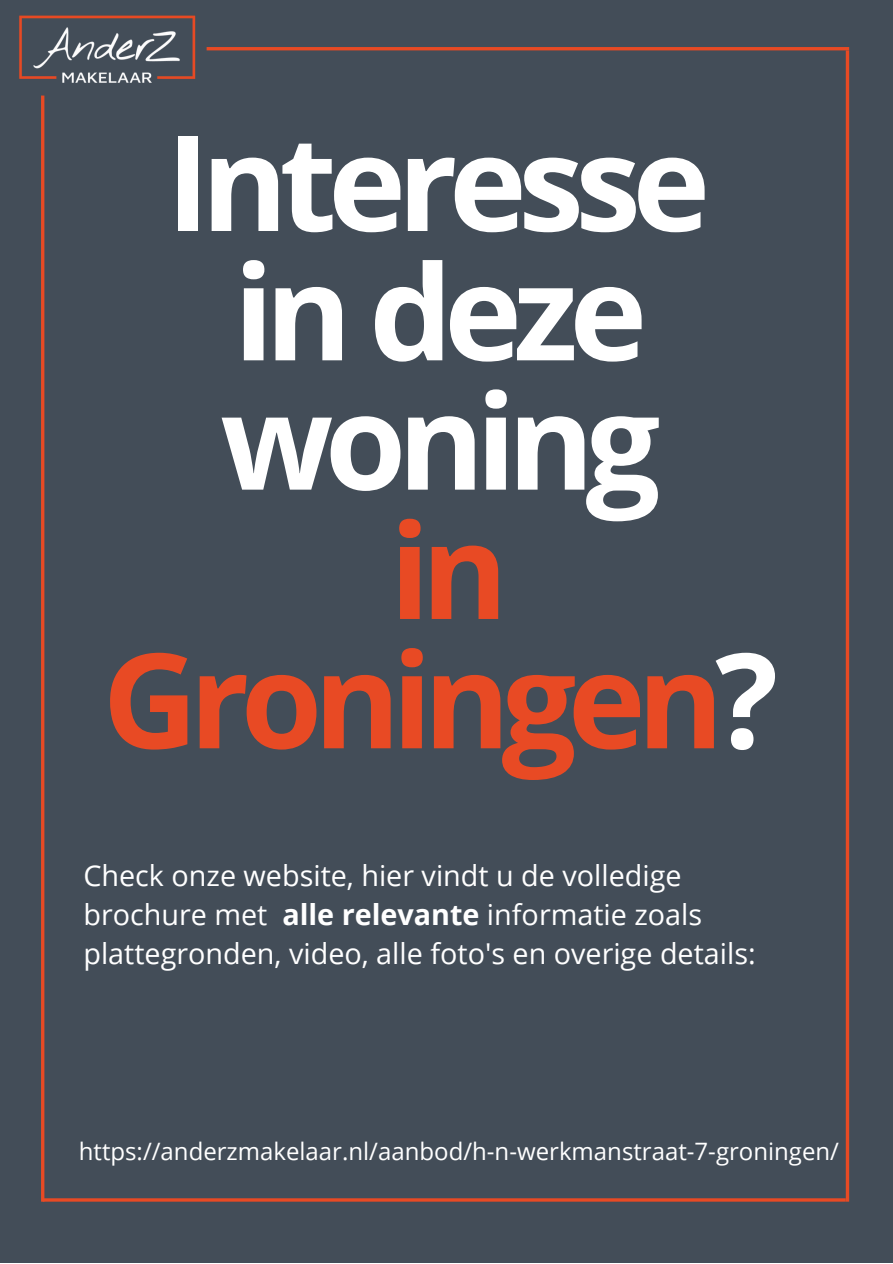
<style>
.page{position:relative;width:893px;height:1264px;background:#fff}
.page>*{position:absolute;margin:0;border:0;box-sizing:border-box;transform-origin:0 0}
.t1{font:700 131.85px/129.3px "Open Sans";letter-spacing:-.065em;color:#fff;text-align:center}
.t2{font:28.65px/39px "Open Sans";color:#fff}
.t3{font:24px "Open Sans";color:#fff}
.s1{color:#e84a24}
.s2{font-weight:700}
</style>
<div class="page">
<div style="left:0;top:0;width:892px;height:1262px;background:#434d58"></div>
<hr style="left:43px;top:1198px;width:802px;height:3px;background:#e84a24">
<hr style="left:206px;top:47px;width:643px;height:3px;background:#e84a24">
<svg style="left:845px;top:50px;width:4px;height:1151px;background:#c74a2e"></svg>
<hr style="left:41px;top:96px;width:3px;height:1105px;background:#e84a24">
<img style="left:19px;top:15px;width:255px;height:108px">
<p class="t1" style="left:166px;top:115px;width:545px">Interesse</p>
<p class="t1" style="left:102px;top:244px;width:677px">in deze woning<br><span class="s1">in<br>Groningen</span>?</p>
<p class="t2" style="left:83px;top:855px;width:673px">Check onze website, hier vindt u de volledige brochure met <span class="s2">alle relevante</span> informatie zoals plattegronden, video, alle foto's en overige details:</p>
<p class="t3" style="left:79px;top:1134px;width:761px">https://anderzmakelaar.nl/aanbod/h-n-werkmanstraat-7-groningen/</p>
</div>
